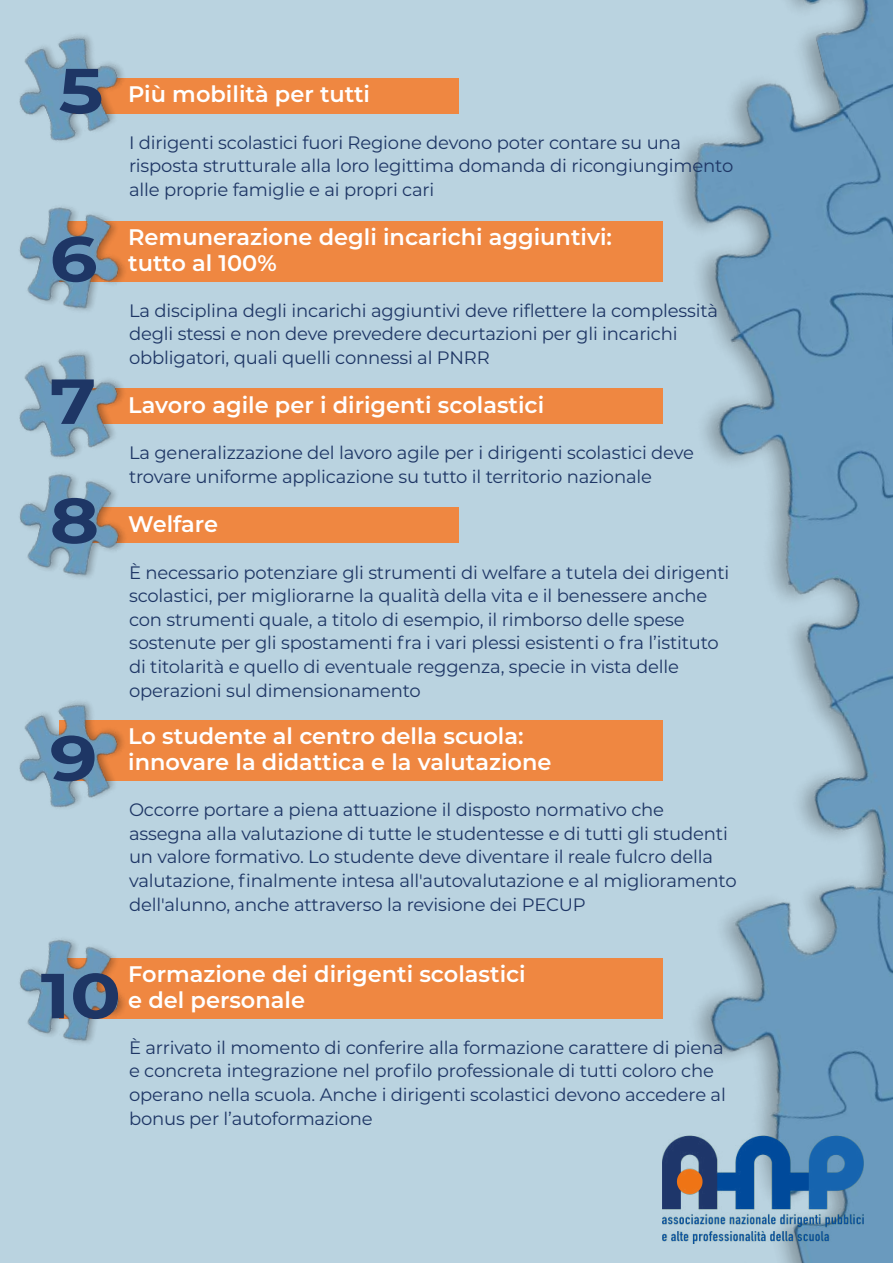
<style>
.page{position:relative;width:893px;height:1263px;background:#bad3e0}
.page>*{position:absolute;margin:0;border:0;box-sizing:border-box;transform-origin:0 0}
.t1{font:700 63.45px/119.1px "Montserrat";color:#1e3665;scale:1.18 1}
.t2{font:600 22.5px/26.1px "Montserrat";color:#fff}
.t3{font:18px/23.5px "Montserrat";letter-spacing:-.01em;color:#1e3665}
</style>
<div class="page">
<img style="left:423px;top:0;width:470px;height:1263px">
<div style="left:59px;top:221px;width:604px;height:60px;background:#ef8741"></div>
<div style="left:59px;top:720px;width:604px;height:61px;background:#ef8741"></div>
<div style="left:59px;top:389px;width:604px;height:35px;background:#ef8741"></div>
<div style="left:59px;top:508px;width:399px;height:35px;background:#ef8741"></div>
<div style="left:59px;top:958px;width:604px;height:60px;background:#ef8741"></div>
<div style="left:59px;top:78px;width:399px;height:35px;background:#ef8741"></div>
<img style="left:19px;top:35px;width:149px;height:106px">
<img style="left:19px;top:351px;width:149px;height:84px">
<img style="left:19px;top:701px;width:104px;height:107px">
<img style="left:19px;top:206px;width:142px;height:105px">
<img style="left:19px;top:435px;width:142px;height:142px">
<img style="left:19px;top:938px;width:142px;height:105px">
<img style="left:663px;top:1133px;width:200px;height:110px">
<h1 class="t1" style="left:59px;top:28px;width:39px">5</h1>
<h1 class="t1" style="left:50px;top:196px;width:42px">6</h1>
<h1 class="t1" style="left:50px;top:339px;width:43px">7<br>8</h1>
<h1 class="t1" style="left:50px;top:695px;width:42px">9</h1>
<p class="t2" style="left:128px;top:80px;width:243px">Più mobilità per tutti</p>
<p class="t3" style="left:129px;top:130px;width:606px">I dirigenti scolastici fuori Regione devono poter contare su una risposta strutturale alla loro legittima domanda di ricongiungimento alle proprie famiglie e ai propri cari</p>
<p class="t2" style="left:128px;top:223px;width:485px">Remunerazione degli incarichi aggiuntivi: tutto al 100%</p>
<p class="t3" style="left:129px;top:298px;width:591px">La disciplina degli incarichi aggiuntivi deve riflettere la complessità degli stessi e non deve prevedere decurtazioni per gli incarichi obbligatori, quali quelli connessi al PNRR</p>
<p class="t2" style="left:128px;top:390px;width:417px">Lavoro agile per i dirigenti scolastici</p>
<p class="t3" style="left:129px;top:441px;width:566px">La generalizzazione del lavoro agile per i dirigenti scolastici deve trovare uniforme applicazione su tutto il territorio nazionale</p>
<p class="t2" style="left:128px;top:510px;width:91px">Welfare</p>
<p class="t3" style="left:129px;top:560px;width:602px">È necessario potenziare gli strumenti di welfare a tutela dei dirigenti scolastici, per migliorarne la qualità della vita e il benessere anche con strumenti quale, a titolo di esempio, il rimborso delle spese sostenute per gli spostamenti fra i vari plessi esistenti o fra l’istituto di titolarità e quello di eventuale reggenza, specie in vista delle operazioni sul dimensionamento</p>
<p class="t2" style="left:128px;top:722px;width:425px">Lo studente al centro della scuola: innovare la didattica e la valutazione</p>
<p class="t3" style="left:129px;top:797px;width:609px">Occorre portare a piena attuazione il disposto normativo che assegna alla valutazione di tutte le studentesse e di tutti gli studenti un valore formativo. Lo studente deve diventare il reale fulcro della valutazione, finalmente intesa all'autovalutazione e al miglioramento dell'alunno, anche attraverso la revisione dei PECUP</p>
<h1 class="t1" style="left:41px;top:933px;width:70px">10</h1>
<p class="t2" style="left:128px;top:960px;width:399px">Formazione dei dirigenti scolastici e del personale</p>
<p class="t3" style="left:129px;top:1035px;width:598px">È arrivato il momento di conferire alla formazione carattere di piena e concreta integrazione nel profilo professionale di tutti coloro che operano nella scuola. Anche i dirigenti scolastici devono accedere al bonus per l’autoformazione</p>
</div>
